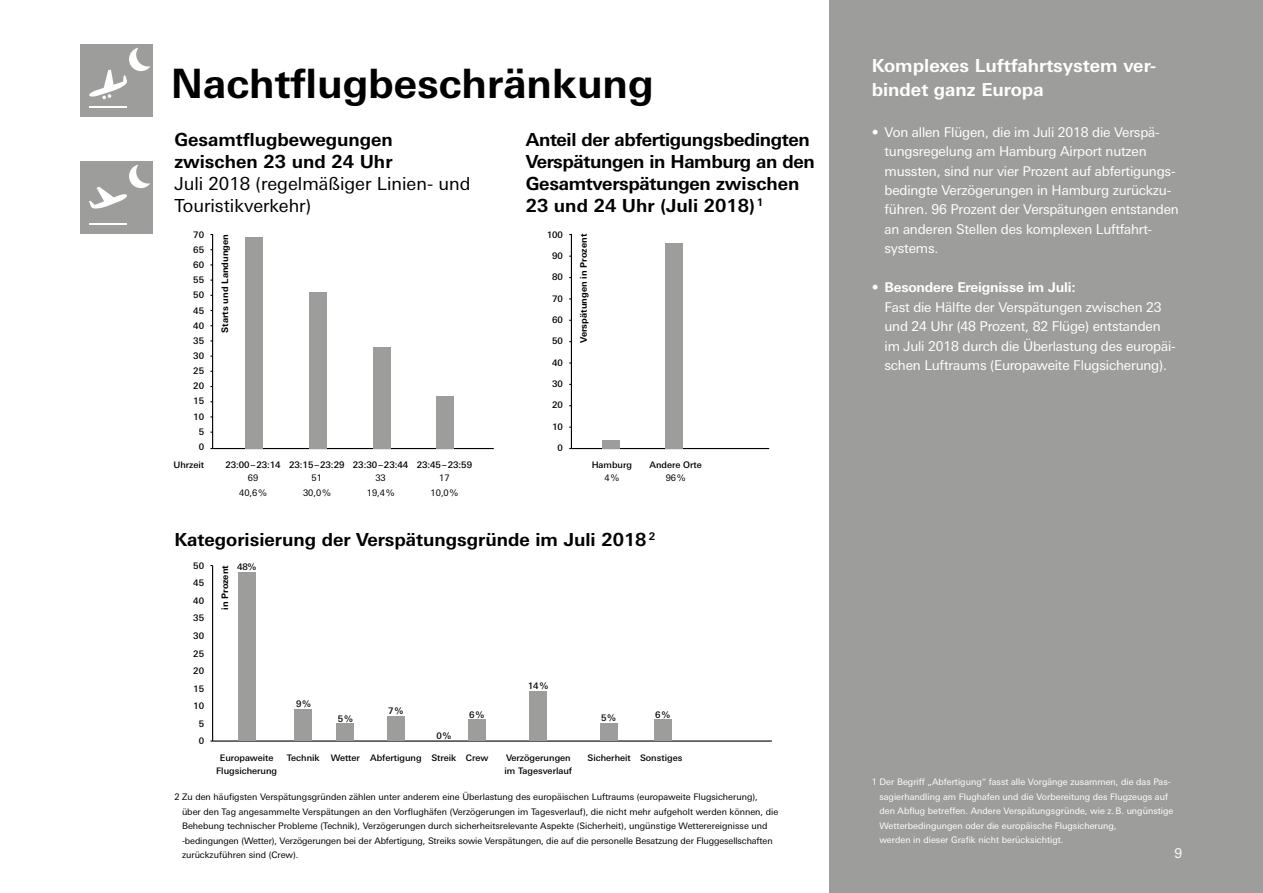
<style>
.page{position:relative;width:1263px;height:893px;background:#fff}
.page>*{position:absolute;margin:0;border:0;box-sizing:border-box;transform-origin:0 0}
.t1{font:700 40.5px "LT Univers Basic";color:#000}
.t2{font:700 18px/21.9px "LT Univers Basic";letter-spacing:-.02em;color:#000}
.t3{font:700 18px/21.9px "LT Univers Basic";color:#000}
.t4{font:18px/21.9px "LT Univers Basic";color:#000}
.t5{font:700 18px/24.3px "LT Univers Basic";color:#fff}
.t6{font:13.5px/19.5px "LT Univers Basic";letter-spacing:-.015em;color:#fff}
.t7{font:9px/14.7px "LT Univers Basic";color:#000}
.t8{font:9px/14.7px "LT Univers Basic";color:#fff}
.t9{font:500 9px/15.1px "LT Univers Basic";color:#000;text-align:right}
.t10{font:700 9px "LT Univers Basic";color:#000}
.s1{font-weight:700}
</style>
<div class="page">
<div style="left:829px;top:0;width:434px;height:893px;background:#9d9d9c"></div>
<hr style="left:212px;top:234px;width:1px;height:214px;background:#000">
<hr style="left:571px;top:234px;width:1px;height:214px;background:#000">
<hr style="left:212px;top:565px;width:1px;height:176px;background:#000">
<hr style="left:213px;top:448px;width:281px;height:1px;background:#000">
<hr style="left:571px;top:448px;width:198px;height:1px;background:#000">
<hr style="left:213px;top:740px;width:559px;height:2px;background:#000">
<div style="left:246px;top:237px;width:17px;height:211px;background:#9d9d9c"></div>
<div style="left:602px;top:440px;width:17px;height:8px;background:#9d9d9c"></div>
<div style="left:666px;top:243px;width:17px;height:206px;background:#9d9d9c"></div>
<div style="left:238px;top:573px;width:17px;height:168px;background:#9d9d9c"></div>
<div style="left:295px;top:710px;width:17px;height:31px;background:#9d9d9c"></div>
<div style="left:337px;top:724px;width:17px;height:17px;background:#9d9d9c"></div>
<div style="left:387px;top:716px;width:17px;height:25px;background:#9d9d9c"></div>
<div style="left:469px;top:720px;width:17px;height:21px;background:#9d9d9c"></div>
<div style="left:529px;top:692px;width:17px;height:49px;background:#9d9d9c"></div>
<div style="left:600px;top:724px;width:17px;height:17px;background:#9d9d9c"></div>
<div style="left:654px;top:720px;width:17px;height:21px;background:#9d9d9c"></div>
<div style="left:309px;top:292px;width:17px;height:156px;background:#9d9d9c"></div>
<div style="left:373px;top:347px;width:17px;height:101px;background:#9d9d9c"></div>
<div style="left:437px;top:396px;width:17px;height:52px;background:#9d9d9c"></div>
<div style="left:81px;top:45px;width:72px;height:72px;background:#9d9d9c"></div>
<hr style="left:89px;top:106px;width:38px;height:2px;background:#fff">
<svg style="left:89px;top:48px;width:61px;height:51px"></svg>
<div style="left:81px;top:162px;width:72px;height:72px;background:#9d9d9c"></div>
<hr style="left:89px;top:223px;width:38px;height:2px;background:#fff">
<svg style="left:89px;top:165px;width:61px;height:44px"></svg>
<h1 class="t1" style="left:171px;top:59px;width:484px">Nachtflugbeschränkung</h1>
<h2 class="t3" style="left:174px;top:129px;width:220px">Gesamtflugbewegungen zwischen 23 und 24 Uhr</h2>
<h2 class="t4" style="left:174px;top:173px;width:298px">Juli 2018 (regelmäßiger Linien- und<br>Touristikverkehr)</h2>
<h2 class="t2" style="left:526px;top:129px;width:291px">Anteil der abfertigungsbedingten<br>Verspätungen in Hamburg an den<br>Gesamtverspätungen zwischen<br>23 und 24 Uhr (Juli 2018) <sup>1</sup></h2>
<p class="t9" style="left:193px;top:227px;width:12px">70<br>65<br>60<br>55<br>50<br>45<br>40<br>35<br>30<br>25<br>20<br>15<br>10<br>5<br>0</p>
<p class="t9" style="left:173px;top:457px;width:32px">Uhrzeit</p>
<p class="t9" style="left:547px;top:227px;width:18px">100</p>
<p class="t9" style="left:552px;top:248px;width:12px">90</p>
<p class="t9" style="left:552px;top:270px;width:12px">80</p>
<p class="t9" style="left:552px;top:291px;width:12px">70</p>
<p class="t9" style="left:552px;top:312px;width:12px">60</p>
<p class="t9" style="left:552px;top:333px;width:12px">50</p>
<p class="t9" style="left:552px;top:355px;width:12px">40</p>
<p class="t9" style="left:552px;top:376px;width:12px">30</p>
<p class="t9" style="left:552px;top:398px;width:12px">20</p>
<p class="t9" style="left:552px;top:419px;width:12px">10</p>
<p class="t9" style="left:557px;top:440px;width:7px">0</p>
<p class="t10" style="left:219px;top:333px;width:101px;rotate:-90deg">Starts und Landungen</p>
<p class="t10" style="left:578px;top:343px;width:110px;rotate:-90deg">Verspätungen in Prozent</p>
<p class="t9" style="left:225px;top:457px;width:248px">23:00–23:14 23:15–23:29 23:30–23:44 23:45–23:59</p>
<p class="t7" style="left:248px;top:470px;width:12px">69</p>
<p class="t7" style="left:312px;top:470px;width:12px">51</p>
<p class="t7" style="left:375px;top:470px;width:12px">33</p>
<p class="t7" style="left:439px;top:470px;width:12px">17</p>
<p class="t7" style="left:239px;top:485px;width:29px">40,6%</p>
<p class="t7" style="left:303px;top:485px;width:29px">30,0%</p>
<p class="t7" style="left:367px;top:485px;width:29px">19,4%</p>
<p class="t7" style="left:431px;top:485px;width:29px">10,0%</p>
<p class="t9" style="left:592px;top:457px;width:42px">Hamburg</p>
<p class="t9" style="left:649px;top:457px;width:54px">Andere Orte</p>
<p class="t7" style="left:604px;top:470px;width:16px">4%</p>
<p class="t7" style="left:666px;top:470px;width:21px">96%</p>
<h2 class="t3" style="left:174px;top:529px;width:483px">Kategorisierung der Verspätungsgründe im Juli 2018 <sup>2</sup></h2>
<p class="t9" style="left:193px;top:557px;width:12px;line-height:17.5px">50<br>45<br>40<br>35<br>30<br>25<br>20<br>15<br>10<br>5<br>0</p>
<p class="t10" style="left:219px;top:610px;width:46px;rotate:-90deg">in Prozent</p>
<p class="t9" style="left:237px;top:560px;width:21px">48%</p>
<p class="t9" style="left:296px;top:696px;width:16px">9%</p>
<p class="t9" style="left:338px;top:711px;width:16px">5%</p>
<p class="t9" style="left:388px;top:703px;width:16px">7%</p>
<p class="t9" style="left:436px;top:728px;width:16px">0%</p>
<p class="t9" style="left:469px;top:707px;width:16px">6%</p>
<p class="t9" style="left:528px;top:679px;width:22px">14%</p>
<p class="t9" style="left:601px;top:711px;width:16px">5%</p>
<p class="t9" style="left:655px;top:707px;width:16px">6%</p>
<p class="t9" style="left:220px;top:750px;width:55px">Europaweite</p>
<p class="t9" style="left:287px;top:750px;width:203px">Technik Wetter Abfertigung Streik Crew</p>
<p class="t9" style="left:506px;top:750px;width:66px">Verzögerungen</p>
<p class="t9" style="left:587px;top:750px;width:96px">Sicherheit Sonstiges</p>
<p class="t9" style="left:216px;top:763px;width:63px">Flugsicherung</p>
<p class="t9" style="left:504px;top:763px;width:69px">im Tagesverlauf</p>
<p class="t7" style="left:182px;top:789px;width:598px;text-indent:-8px">2 Zu den häufigsten Verspätungsgründen zählen unter anderem eine Überlastung des europäischen Luftraums (europaweite Flugsicherung), über den Tag angesammelte Verspätungen an den Vorflughäfen (Verzögerungen im Tagesverlauf), die nicht mehr aufgeholt werden können, die Behebung technischer Probleme (Technik), Verzögerungen durch sicherheitsrelevante Aspekte (Sicherheit), ungünstige Wetterereignisse und -bedingungen (Wetter), Verzögerungen bei der Abfertigung, Streiks sowie Verspätungen, die auf die personelle Besatzung der Fluggesellschaften zurückzuführen sind (Crew).</p>
<h2 class="t5" style="left:872px;top:53px;width:286px">Komplexes Luftfahrtsystem ver&shy;bindet ganz Europa</h2>
<p class="t6" style="left:884px;top:122px;width:296px;text-indent:-13px">• Von allen Flügen, die im Juli 2018 die Verspä&shy;tungsregelung am Hamburg Airport nutzen mussten, sind nur vier Prozent auf abfertigungs&shy;bedingte Verzögerungen in Hamburg zurückzu&shy;führen. 96 Prozent der Verspätungen entstanden an anderen Stellen des komplexen Luftfahrt&shy;systems.</p>
<h3 class="t6" style="left:884px;top:278px;width:293px;text-indent:-13px">• <span class="s1">Besondere Ereignisse im Juli:<br></span>Fast die Hälfte der Verspätungen zwischen 23 und 24 Uhr (48 Prozent, 82 Flüge) entstanden im Juli 2018 durch die Überlastung des europäi&shy;schen Luftraums (Europaweite Flugsicherung).</h3>
<p class="t8" style="left:879px;top:774px;width:296px;text-indent:-8px">1 Der Begriff „Abfertigung“ fasst alle Vorgänge zusammen, die das Pas&shy;sagierhandling am Flughafen und die Vorbereitung des Flugzeugs auf den Abflug betreffen. Andere Verspätungsgründe, wie z.B. ungünstige Wetterbedingungen oder die europäische Flugsicherung,<br>werden in dieser Grafik nicht berücksichtigt.</p>
<h3 class="t6" style="left:1174px;top:843px;width:9px">9</h3>
</div>
